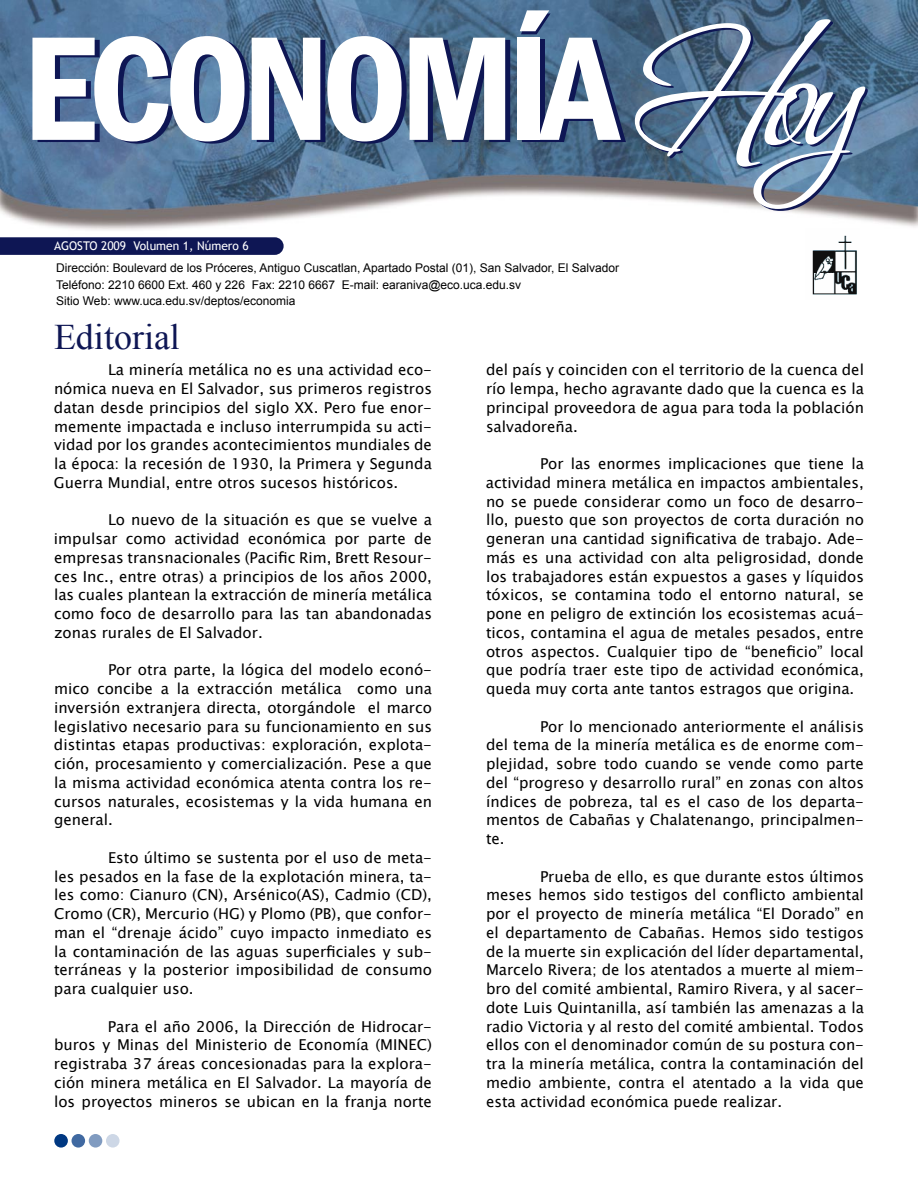
<style>
.page{position:relative;width:918px;height:1188px;background:#fff}
.page>*{position:absolute;margin:0;border:0;box-sizing:border-box;transform-origin:0 0}
.t1{font:36px "Times New Roman";color:#0e1654}
.t2{font:15px/18.8px "Lucida Sans Unicode";color:#000;text-align:justify}
.t3{font:12px/16.5px "Arial";color:#000}
.t4{font:12px "Trebuchet MS";color:#fff}
</style>
<div class="page">
<svg style="left:0;top:237px;width:284px;height:18px;background:#151d59"></svg>
<div style="left:54px;top:1134px;width:14px;height:14px;background:#003882;border-radius:50%"></div>
<svg style="left:72px;top:1134px;width:13px;height:14px"></svg>
<div style="left:89px;top:1134px;width:13px;height:14px;background:#809bc0;border-radius:50%"></div>
<div style="left:106px;top:1134px;width:14px;height:14px;background:#cdd7e6;border-radius:50%"></div>
<img style="left:0;top:0;width:918px;height:230px">
<svg style="left:32px;top:36px;width:478px;height:108px"></svg>
<div style="left:517px;top:38px;width:22px;height:102px;background:#fff"></div>
<svg style="left:635px;top:19px;width:233px;height:192px"></svg>
<svg style="left:520px;top:10px;width:106px;height:132px"></svg>
<img style="left:806px;top:229px;width:54px;height:66px">
<p class="t4" style="left:54px;top:239px;width:196px">AGOSTO 2009 Volumen 1, Número 6</p>
<p class="t3" style="left:56px;top:260px;width:564px">Dirección: Boulevard de los Próceres, Antiguo Cuscatlan, Apartado Postal (01), San Salvador, El Salvador<br>Teléfono: 2210 6600 Ext. 460 y 226 Fax: 2210 6667 E-mail: earaniva@eco.uca.edu.sv<br>Sitio Web: www.uca.edu.sv/deptos/economia</p>
<h1 class="t1" style="left:54px;top:312px;width:127px">Editorial</h1>
<p class="t2" style="left:54px;top:361px;width:380px;text-indent:54px">La minería metálica no es una actividad eco&shy;nómica nueva en El Salvador, sus primeros registros datan desde principios del siglo XX. Pero fue enor&shy;memente impactada e incluso interrumpida su acti&shy;vidad por los grandes acontecimientos mundiales de la época: la recesión de 1930, la Primera y Segunda Guerra Mundial, entre otros sucesos históricos.</p>
<p class="t2" style="left:54px;top:511px;width:380px;text-indent:54px">Lo nuevo de la situación es que se vuelve a impulsar como actividad económica por parte de empresas transnacionales (Pacific Rim, Brett Resour&shy;ces Inc., entre otras) a principios de los años 2000, las cuales plantean la extracción de minería metálica como foco de desarrollo para las tan abandonadas zonas rurales de El Salvador.</p>
<p class="t2" style="left:54px;top:661px;width:380px;text-indent:54px">Por otra parte, la lógica del modelo econó&shy;mico concibe a la extracción metálica como una inversión extranjera directa, otorgándole el marco legislativo necesario para su funcionamiento en sus distintas etapas productivas: exploración, explota&shy;ción, procesamiento y comercialización. Pese a que la misma actividad económica atenta contra los re&shy;cursos naturales, ecosistemas y la vida humana en general.</p>
<p class="t2" style="left:54px;top:848px;width:380px;text-indent:54px">Esto último se sustenta por el uso de meta&shy;les pesados en la fase de la explotación minera, ta&shy;les como: Cianuro (CN), Arsénico(AS), Cadmio (CD), Cromo (CR), Mercurio (HG) y Plomo (PB), que confor&shy;man el “drenaje ácido” cuyo impacto inmediato es la contaminación de las aguas superficiales y sub&shy;terráneas y la posterior imposibilidad de consumo para cualquier uso.</p>
<p class="t2" style="left:54px;top:1017px;width:380px;text-indent:54px">Para el año 2006, la Dirección de Hidrocar&shy;buros y Minas del Ministerio de Economía (MINEC) registraba 37 áreas concesionadas para la explora&shy;ción minera metálica en El Salvador. La mayoría de los proyectos mineros se ubican en la franja norte</p>
<p class="t2" style="left:486px;top:361px;width:380px">del país y coinciden con el territorio de la cuenca del río lempa, hecho agravante dado que la cuenca es la principal proveedora de agua para toda la población salvadoreña.</p>
<p class="t2" style="left:486px;top:454px;width:380px;text-indent:54px">Por las enormes implicaciones que tiene la actividad minera metálica en impactos ambientales, no se puede considerar como un foco de desarro&shy;llo, puesto que son proyectos de corta duración no generan una cantidad significativa de trabajo. Ade&shy;más es una actividad con alta peligrosidad, donde los trabajadores están expuestos a gases y líquidos tóxicos, se contamina todo el entorno natural, se pone en peligro de extinción los ecosistemas acuá&shy;ticos, contamina el agua de metales pesados, entre otros aspectos. Cualquier tipo de “beneficio” local que podría traer este tipo de actividad económica, queda muy corta ante tantos estragos que origina.</p>
<p class="t2" style="left:486px;top:717px;width:380px;text-indent:54px">Por lo mencionado anteriormente el análisis del tema de la minería metálica es de enorme com&shy;plejidad, sobre todo cuando se vende como parte del “progreso y desarrollo rural” en zonas con altos índices de pobreza, tal es el caso de los departa&shy;mentos de Cabañas y Chalatenango, principalmen&shy;te.</p>
<p class="t2" style="left:486px;top:867px;width:380px;text-indent:54px">Prueba de ello, es que durante estos últimos meses hemos sido testigos del conflicto ambiental por el proyecto de minería metálica “El Dorado” en el departamento de Cabañas. Hemos sido testigos de la muerte sin explicación del líder departamental, Marcelo Rivera; de los atentados a muerte al miem&shy;bro del comité ambiental, Ramiro Rivera, y al sacer&shy;dote Luis Quintanilla, así también las amenazas a la radio Victoria y al resto del comité ambiental. Todos ellos con el denominador común de su postura con&shy;tra la minería metálica, contra la contaminación del medio ambiente, contra el atentado a la vida que esta actividad económica puede realizar.</p>
</div>
